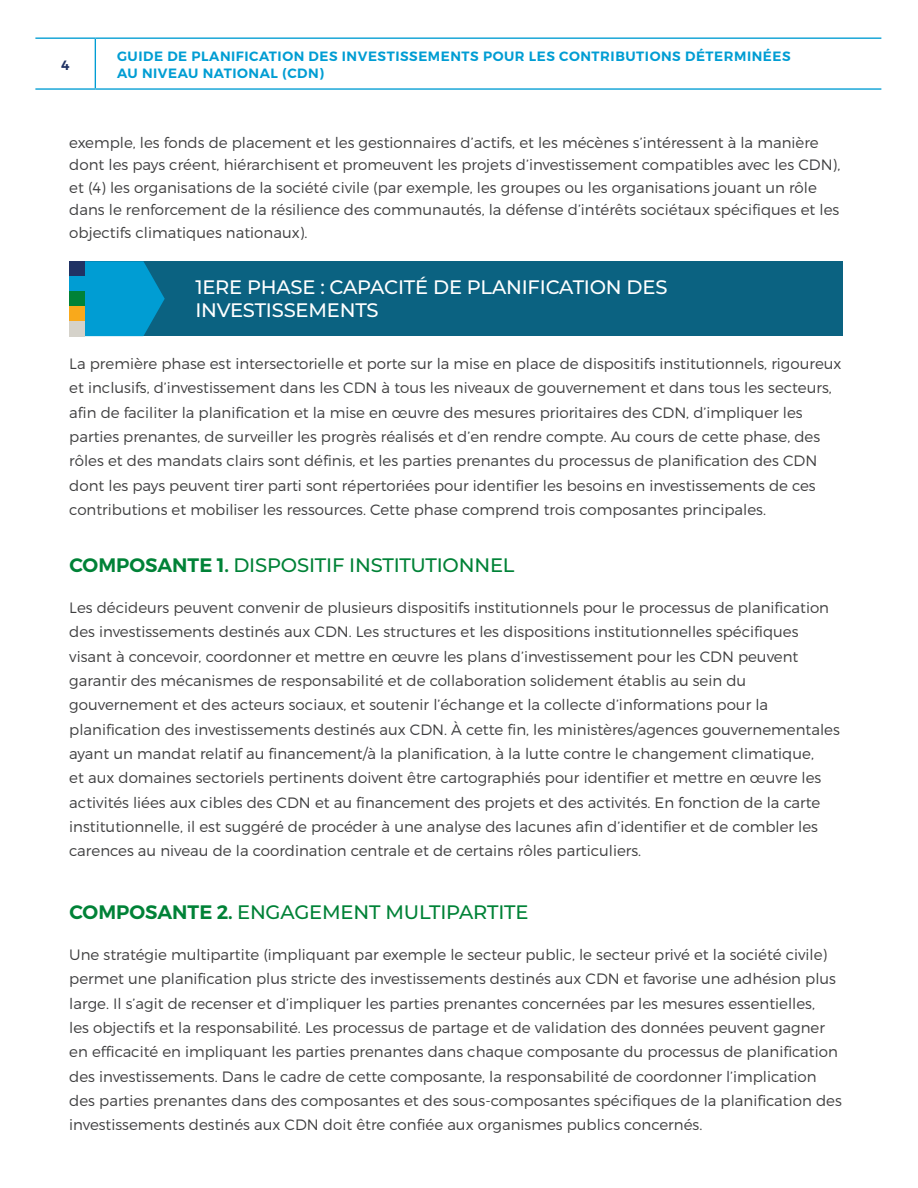
<style>
.page{position:relative;width:918px;height:1188px;background:#fff}
.page>*{position:absolute;margin:0;border:0;box-sizing:border-box;transform-origin:0 0}
.Section_head{font:500 19.5px "Montserrat";letter-spacing:-.01em;color:#008237}
.Section_head-2{font:500 19.5px/23.4px "Montserrat";letter-spacing:-.01em;color:#fff}
.t1{font:300 15px/24.3px "Montserrat";color:#3e3e3f}
.t2{font:600 13.5px/16.5px "Montserrat";letter-spacing:.04em;color:#009dd3}
.t3{font:600 13.5px "Montserrat";color:#203264}
.s1{font-weight:600}
</style>
<div class="page">
<hr style="left:35px;top:38px;width:60px;height:1px;background:#009dd3">
<hr style="left:95px;top:38px;width:786px;height:1px;background:#009dd3">
<hr style="left:95px;top:39px;width:1px;height:49px;background:#009dd3">
<hr style="left:35px;top:88px;width:60px;height:2px;background:#009dd3">
<hr style="left:95px;top:88px;width:786px;height:2px;background:#009dd3">
<div style="left:69px;top:261px;width:774px;height:75px;background:#0b6281"></div>
<svg style="left:85px;top:261px;width:80px;height:75px;background:#0194c7"></svg>
<div style="left:69px;top:261px;width:16px;height:15px;background:#203264"></div>
<div style="left:69px;top:276px;width:16px;height:15px;background:#009dd3"></div>
<div style="left:69px;top:291px;width:16px;height:15px;background:#008237"></div>
<div style="left:69px;top:306px;width:16px;height:15px;background:#f9a91b"></div>
<div style="left:69px;top:321px;width:16px;height:15px;background:#d5d2ca"></div>
<p class="t3" style="left:61px;top:57px;width:10px">4</p>
<p class="t2" style="left:117px;top:48px;width:675px">GUIDE DE PLANIFICATION DES INVESTISSEMENTS POUR LES CONTRIBUTIONS DÉTERMINÉES<br>AU NIVEAU NATIONAL (CDN)</p>
<p class="t1" style="left:69px;top:131px;width:773px;line-height:22.5px">exemple, les fonds de placement et les gestionnaires d’actifs, et les mécènes s’intéressent à la manière dont les pays créent, hiérarchisent et promeuvent les projets d’investissement compatibles avec les CDN), et (4) les organisations de la société civile (par exemple, les groupes ou les organisations jouant un rôle dans le renforcement de la résilience des communautés, la défense d’intérêts sociétaux spécifiques et les objectifs climatiques nationaux).</p>
<p class="Section_head-2" style="left:195px;top:274px;width:474px">1ERE PHASE : CAPACITÉ DE PLANIFICATION DES<br>INVESTISSEMENTS</p>
<p class="t1" style="left:69px;top:351px;width:774px">La première phase est intersectorielle et porte sur la mise en place de dispositifs institutionnels, rigoureux et inclusifs, d’investissement dans les CDN à tous les niveaux de gouvernement et dans tous les secteurs, afin de faciliter la planification et la mise en œuvre des mesures prioritaires des CDN, d’impliquer les parties prenantes, de surveiller les progrès réalisés et d’en rendre compte. Au cours de cette phase, des rôles et des mandats clairs sont définis, et les parties prenantes du processus de planification des CDN dont les pays peuvent tirer parti sont répertoriées pour identifier les besoins en investissements de ces contributions et mobiliser les ressources. Cette phase comprend trois composantes principales.</p>
<p class="Section_head" style="left:69px;top:552px;width:447px"><span class="s1">COMPOSANTE 1.</span> DISPOSITIF INSTITUTIONNEL</p>
<p class="t1" style="left:69px;top:595px;width:772px">Les décideurs peuvent convenir de plusieurs dispositifs institutionnels pour le processus de planification des investissements destinés aux CDN. Les structures et les dispositions institutionnelles spécifiques visant à concevoir, coordonner et mettre en œuvre les plans d’investissement pour les CDN peuvent garantir des mécanismes de responsabilité et de collaboration solidement établis au sein du gouvernement et des acteurs sociaux, et soutenir l’échange et la collecte d’informations pour la planification des investissements destinés aux CDN. À cette fin, les ministères/agences gouvernementales ayant un mandat relatif au financement/à la planification, à la lutte contre le changement climatique,<br>et aux domaines sectoriels pertinents doivent être cartographiés pour identifier et mettre en œuvre les activités liées aux cibles des CDN et au financement des projets et des activités. En fonction de la carte institutionnelle, il est suggéré de procéder à une analyse des lacunes afin d’identifier et de combler les carences au niveau de la coordination centrale et de certains rôles particuliers.</p>
<p class="Section_head" style="left:69px;top:899px;width:461px"><span class="s1">COMPOSANTE 2.</span> ENGAGEMENT MULTIPARTITE</p>
<p class="t1" style="left:69px;top:942px;width:774px">Une stratégie multipartite (impliquant par exemple le secteur public, le secteur privé et la société civile) permet une planification plus stricte des investissements destinés aux CDN et favorise une adhésion plus large. Il s’agit de recenser et d’impliquer les parties prenantes concernées par les mesures essentielles,<br>les objectifs et la responsabilité. Les processus de partage et de validation des données peuvent gagner en efficacité en impliquant les parties prenantes dans chaque composante du processus de planification des investissements. Dans le cadre de cette composante, la responsabilité de coordonner l’implication des parties prenantes dans des composantes et des sous-composantes spécifiques de la planification des investissements destinés aux CDN doit être confiée aux organismes publics concernés.</p>
</div>
